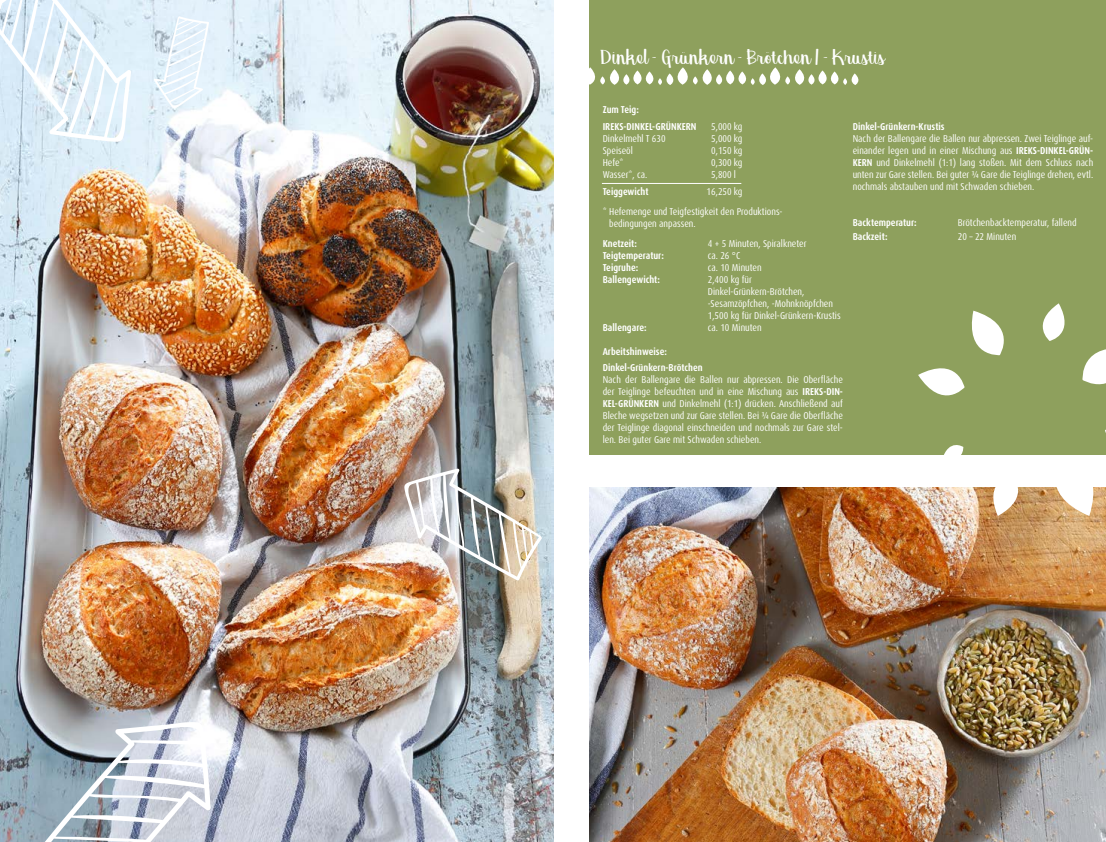
<style>
.page{position:relative;width:1106px;height:842px;background:#fff}
.page>*{position:absolute;margin:0;border:0;box-sizing:border-box;transform-origin:0 0}
.t1{font:30px "Georgina";color:#fff}
.t2{font:condensed 10px/12px "Dax Pro";color:#fff}
.t3{font:700 condensed 10px/17px "Dax Pro";color:#fff}
.s1{font-weight:700}
</style>
<div class="page">
<img style="left:0;top:0;width:553px;height:842px">
<img style="left:404px;top:468px;width:138px;height:113px">
<div style="left:590px;top:0;width:516px;height:454px;background:#8ea05d"></div>
<svg style="left:0;top:0;width:131px;height:143px"></svg>
<svg style="left:154px;top:16px;width:55px;height:93px"></svg>
<svg style="left:24px;top:722px;width:187px;height:120px"></svg>
<img style="left:590px;top:488px;width:516px;height:354px">
<hr style="left:602px;top:183px;width:139px;height:1px;background:#fff">
<svg style="left:589px;top:67px;width:270px;height:18px"></svg>
<svg style="left:1042px;top:303px;width:64px;height:82px"></svg>
<svg style="left:942px;top:445px;width:22px;height:10px"></svg>
<svg style="left:918px;top:311px;width:86px;height:85px"></svg>
<svg style="left:982px;top:487px;width:124px;height:29px"></svg>
<h1 class="t1" style="left:600px;top:44px;width:285px">Dinkel - Grünkern - Brötchen / - Krustis</h1>
<p class="t3" style="left:602px;top:101px;width:95px">Zum Teig:<br>IREKS-DINKEL-GRÜNKERN</p>
<p class="t2" style="left:711px;top:121px;width:33px">5,000 kg</p>
<p class="t2" style="left:602px;top:133px;width:64px">Dinkelmehl T 630</p>
<p class="t2" style="left:711px;top:133px;width:33px">5,000 kg</p>
<p class="t2" style="left:602px;top:145px;width:32px">Speiseöl</p>
<p class="t2" style="left:711px;top:145px;width:33px">0,150 kg</p>
<p class="t2" style="left:602px;top:157px;width:22px">Hefe*</p>
<p class="t2" style="left:711px;top:157px;width:33px">0,300 kg</p>
<p class="t2" style="left:602px;top:169px;width:46px">Wasser*, ca.</p>
<p class="t2" style="left:711px;top:169px;width:26px">5,800 l</p>
<p class="t3" style="left:602px;top:183px;width:47px">Teiggewicht</p>
<p class="t2" style="left:602px;top:182px;width:181px;line-height:20px;text-indent:104px">16,250 kg<br>* Hefemenge und Teigfestigkeit den Produktions-</p>
<p class="t2" style="left:609px;top:218px;width:88px">bedingungen anpassen.</p>
<p class="t3" style="left:602px;top:235px;width:36px">Knetzeit:</p>
<p class="t2" style="left:707px;top:238px;width:100px">4 + 5 Minuten, Spiralkneter</p>
<p class="t3" style="left:602px;top:247px;width:63px">Teigtemperatur:</p>
<p class="t2" style="left:707px;top:250px;width:34px">ca. 26 °C</p>
<p class="t3" style="left:602px;top:259px;width:37px">Teigruhe:</p>
<p class="t2" style="left:707px;top:262px;width:55px">ca. 10 Minuten</p>
<p class="t3" style="left:602px;top:271px;width:59px">Ballengewicht:</p>
<p class="t2" style="left:707px;top:274px;width:134px">2,400 kg für<br>Dinkel-Grünkern-Brötchen, -Sesamzöpfchen, -Mohnknöpfchen<br>1,500 kg für Dinkel-Grünkern-Krustis</p>
<p class="t3" style="left:602px;top:319px;width:45px">Ballengare:</p>
<p class="t2" style="left:707px;top:322px;width:55px">ca. 10 Minuten</p>
<p class="t3" style="left:602px;top:344px;width:101px;line-height:16px">Arbeitshinweise:<br>Dinkel-Grünkern-Brötchen</p>
<p class="t2" style="left:602px;top:374px;width:242px;text-align:justify">Nach der Ballengare die Ballen nur abpressen. Die Oberfläche der Teiglinge befeuchten und in eine Mischung aus <span class="s1">IREKS-DIN-KEL-GRÜNKERN</span> und Dinkelmehl (1:1) drücken. Anschließend auf Bleche wegsetzen und zur Gare stellen. Bei ¾ Gare die Oberfläche der Teiglinge diagonal einschneiden und nochmals zur Gare stel&shy;len. Bei guter Gare mit Schwaden schieben.</p>
<p class="t3" style="left:852px;top:118px;width:93px">Dinkel-Grünkern-Krustis</p>
<p class="t2" style="left:852px;top:132px;width:242px;text-align:justify">Nach der Ballengare die Ballen nur abpressen. Zwei Teiglinge auf&shy;einander legen und in einer Mischung aus <span class="s1">IREKS-DINKEL-GRÜN-KERN</span> und Dinkelmehl (1:1) lang stoßen. Mit dem Schluss nach unten zur Gare stellen. Bei guter ¾ Gare die Teiglinge drehen, evtl. nochmals abstauben und mit Schwaden schieben.</p>
<p class="t3" style="left:852px;top:214px;width:66px">Backtemperatur:</p>
<p class="t2" style="left:957px;top:216px;width:120px">Brötchenbacktemperatur, fallend</p>
<p class="t3" style="left:852px;top:228px;width:36px">Backzeit:</p>
<p class="t2" style="left:957px;top:231px;width:60px">20 – 22 Minuten</p>
</div>
